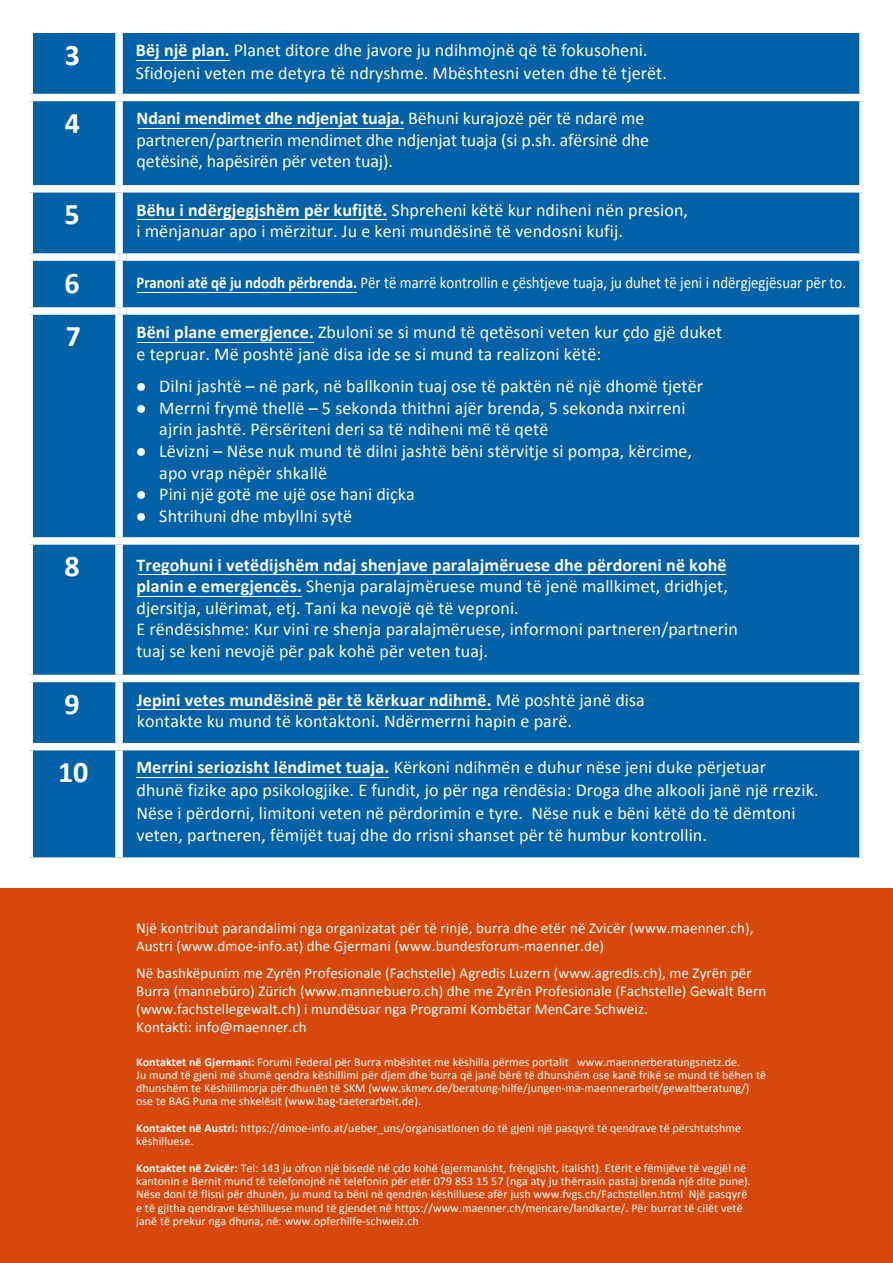
<style>
.page{position:relative;width:893px;height:1263px;background:#fff}
.page>*{position:absolute;margin:0;border:0;box-sizing:border-box;transform-origin:0 0}
.t1{font:700 30px "Calibri";color:#fff}
.t2{font:18px/21.6px "Calibri";letter-spacing:.005em;color:#fff}
.t3{font:16.5px "Calibri";color:#fff;scale:.9 1}
.t4{font:15px/18px "Calibri";letter-spacing:.005em;color:#fff}
.t5{font:12px/13.4px "Calibri";letter-spacing:.005em;color:#fff}
.s1{font-weight:700}
.s2{font-weight:700;color:#fefffe}
</style>
<div class="page">
<div style="left:33px;top:33px;width:826px;height:824px;background:#0061a7"></div>
<div style="left:115px;top:33px;width:8px;height:61px;background:#fff"></div>
<div style="left:26px;top:94px;width:93px;height:7px;background:#fff"></div>
<div style="left:119px;top:94px;width:748px;height:7px;background:#fff"></div>
<div style="left:115px;top:101px;width:8px;height:84px;background:#fff"></div>
<div style="left:26px;top:185px;width:93px;height:8px;background:#fff"></div>
<div style="left:119px;top:185px;width:748px;height:8px;background:#fff"></div>
<div style="left:115px;top:193px;width:8px;height:60px;background:#fff"></div>
<div style="left:26px;top:253px;width:93px;height:8px;background:#fff"></div>
<div style="left:119px;top:253px;width:748px;height:8px;background:#fff"></div>
<div style="left:115px;top:261px;width:8px;height:46px;background:#fff"></div>
<div style="left:26px;top:307px;width:93px;height:8px;background:#fff"></div>
<div style="left:119px;top:307px;width:748px;height:8px;background:#fff"></div>
<div style="left:115px;top:315px;width:8px;height:222px;background:#fff"></div>
<div style="left:26px;top:537px;width:93px;height:8px;background:#fff"></div>
<div style="left:119px;top:537px;width:748px;height:8px;background:#fff"></div>
<div style="left:115px;top:545px;width:8px;height:130px;background:#fff"></div>
<div style="left:26px;top:675px;width:93px;height:7px;background:#fff"></div>
<div style="left:119px;top:675px;width:748px;height:7px;background:#fff"></div>
<div style="left:115px;top:682px;width:8px;height:61px;background:#fff"></div>
<div style="left:26px;top:743px;width:93px;height:7px;background:#fff"></div>
<div style="left:119px;top:743px;width:748px;height:7px;background:#fff"></div>
<div style="left:115px;top:750px;width:8px;height:107px;background:#fff"></div>
<hr style="left:136px;top:60px;width:93px;height:1px;background:#fff">
<hr style="left:138px;top:128px;width:265px;height:1px;background:#fff">
<hr style="left:137px;top:219px;width:250px;height:1px;background:#fff">
<hr style="left:137px;top:292px;width:220px;height:1px;background:#fff">
<hr style="left:137px;top:342px;width:176px;height:1px;background:#fff">
<hr style="left:137px;top:709px;width:354px;height:1px;background:#fff">
<hr style="left:137px;top:777px;width:252px;height:1px;background:#fff">
<div style="left:0;top:889px;width:893px;height:374px;background:#d6480b"></div>
<hr style="left:137px;top:596px;width:164px;height:1px;background:#fff">
<hr style="left:138px;top:574px;width:587px;height:1px;background:#fff">
<h1 class="t1" style="left:65px;top:36px;width:17px">3</h1>
<p class="t2" style="left:136px;top:39px;width:533px;line-height:23.1px"><span class="s1">Bëj një plan</span><span class="s1">.</span> Planet ditore dhe javore ju ndihmojnë që të fokusoheni.<br>Sfidojeni veten me detyra të ndryshme. Mbështesni veten dhe të tjerët.</p>
<h1 class="t1" style="left:65px;top:104px;width:17px">4</h1>
<p class="t2" style="left:137px;top:107px;width:514px"><span class="s1">Ndani mendimet dhe ndjenjat tuaja</span><span class="s1">.</span> Bëhuni kurajozë për të ndarë me partneren/partnerin mendimet dhe ndjenjat tuaja (si p.sh. afërsinë dhe qetësinë, hapësirën për veten tuaj).</p>
<h1 class="t1" style="left:65px;top:196px;width:17px">5</h1>
<p class="t2" style="left:136px;top:199px;width:553px"><span class="s1">Bëhu i ndërgjegjshëm për kufijtë</span><span class="s1">.</span> Shpreheni këtë kur ndiheni nën presion, i mënjanuar apo i mërzitur. Ju e keni mundësinë të vendosni kufij.</p>
<h1 class="t1" style="left:65px;top:264px;width:17px">6</h1>
<p class="t3" style="left:136px;top:272px;width:790px"><span class="s1">Pranoni atë që ju ndodh përbrenda</span><span class="s1">.</span> Për të marrë kontrollin e çështjeve tuaja, ju duhet të jeni i ndërgjegjësuar për to.</p>
<h1 class="t1" style="left:66px;top:318px;width:17px">7</h1>
<p class="t2" style="left:136px;top:322px;width:587px"><span class="s1">Bëni plane emergjence</span><span class="s1">.</span> Zbuloni se si mund të qetësoni veten kur çdo gjë duket e tepruar. Më poshtë janë disa ide se si mund ta realizoni këtë:</p>
<h1 class="t1" style="left:64px;top:548px;width:17px">8</h1>
<p class="t2" style="left:136px;top:375px;width:569px">● Dilni jashtë – në park, në ballkonin tuaj ose të paktën në një dhomë tjetër</p>
<p class="t2" style="left:159px;top:397px;width:528px;text-indent:-23px">● Merrni frymë thellë – 5 sekonda thithni ajër brenda, 5 sekonda nxirreni ajrin jashtë. Përsëriteni deri sa të ndiheni më të qetë</p>
<p class="t2" style="left:159px;top:440px;width:534px;text-indent:-23px">● Lëvizni – Nëse nuk mund të dilni jashtë bëni stërvitje si pompa, kërcime, apo vrap nëpër shkallë</p>
<p class="t2" style="left:136px;top:483px;width:280px">● Pini një gotë me ujë ose hani diçka</p>
<p class="t2" style="left:136px;top:505px;width:218px">● Shtrihuni dhe mbyllni sytë</p>
<p class="t2" style="left:137px;top:554px;width:603px"><span class="s1">Tregohuni i vetëdijshëm ndaj shenjave paralajmëruese dhe përdoreni në kohë planin e emergjencës</span><span class="s1">.</span> Shenja paralajmëruese mund të jenë mallkimet, dridhjet, djersitja, ulërimat, etj. Tani ka nevojë që të veproni.<br>E rëndësishme: Kur vini re shenja paralajmëruese, informoni partneren/partnerin tuaj se keni nevojë për pak kohë për veten tuaj.</p>
<h1 class="t1" style="left:65px;top:685px;width:17px">9</h1>
<p class="t2" style="left:137px;top:689px;width:510px"><span class="s1">Jepini vetes mundësinë për të kërkuar ndihmë</span><span class="s1">.</span> Më poshtë janë disa kontakte ku mund të kontaktoni. Ndërmerrni hapin e parë.</p>
<h1 class="t1" style="left:58px;top:754px;width:32px">10</h1>
<p class="t2" style="left:136px;top:756px;width:683px;line-height:22.6px"><span class="s1">Merrini seriozisht lëndimet tuaja</span><span class="s1">.</span> Kërkoni ndihmën e duhur nëse jeni duke përjetuar<br>dhunë fizike apo psikologjike. E fundit, jo për nga rëndësia: Droga dhe alkooli janë një rrezik.<br>Nëse i përdorni, limitoni veten në përdorimin e tyre. Nëse nuk e bëni këtë do të dëmtoni veten, partneren, fëmijët tuaj dhe do rrisni shanset për të humbur kontrollin.</p>
<p class="t4" style="left:136px;top:919px;width:619px">Një kontribut parandalimi nga organizatat për të rinjë, burra dhe etër në Zvicër (www.maenner.ch),<br>Austri (www.dmoe-info.at) dhe Gjermani (www.bundesforum-maenner.de)</p>
<p class="t4" style="left:136px;top:964px;width:632px">Në bashkëpunim me Zyrën Profesionale (Fachstelle) Agredis Luzern (www.agredis.ch), me Zyrën për Burra (mannebüro) Zürich (www.mannebuero.ch) dhe me Zyrën Profesionale (Fachstelle) Gewalt Bern (www.fachstellegewalt.ch) i mundësuar nga Programi Kombëtar MenCare Schweiz.<br>Kontakti: info@maenner.ch</p>
<p class="t5" style="left:136px;top:1055px;width:631px"><span class="s1">Kontaktet në Gjermani:</span> Forumi Federal për Burra mbështet me këshilla përmes portalit www.maennerberatungsnetz.de.<br>Ju mund të gjeni më shumë qendra këshillimi për djem dhe burra që janë bërë të dhunshëm ose kanë frikë se mund të bëhen të dhunshëm te Këshillimorja për dhunën të SKM (www.skmev.de/beratung-hilfe/jungen-ma-maennerarbeit/gewaltberatung/) ose te BAG Puna me shkelësit (www.bag-taeterarbeit.de).</p>
<p class="t5" style="left:136px;top:1121px;width:606px"><span class="s1">Kontaktet në Austri:</span> https://dmoe-info.at/ueber_uns/organisationen do të gjeni një pasqyrë të qendrave të përshtatshme këshilluese.</p>
<p class="t5" style="left:136px;top:1161px;width:616px"><span class="s2">Kontaktet në Zvicër:</span> Tel: 143 ju ofron një bisedë në çdo kohë (gjermanisht, frëngjisht, italisht). Etërit e fëmijëve të vegjël në kantonin e Bernit mund të telefonojnë në telefonin për etër 079 853 15 57 (nga aty ju thërrasin pastaj brenda një dite pune).<br>Nëse doni të flisni për dhunën, ju mund ta bëni në qendrën këshilluese afër jush www.fvgs.ch/Fachstellen.html Një pasqyrë e të gjitha qendrave këshilluese mund të gjendet në https://www.maenner.ch/mencare/landkarte/. Për burrat të cilët vetë janë të prekur nga dhuna, në: www.opferhilfe-schweiz.ch</p>
</div>
